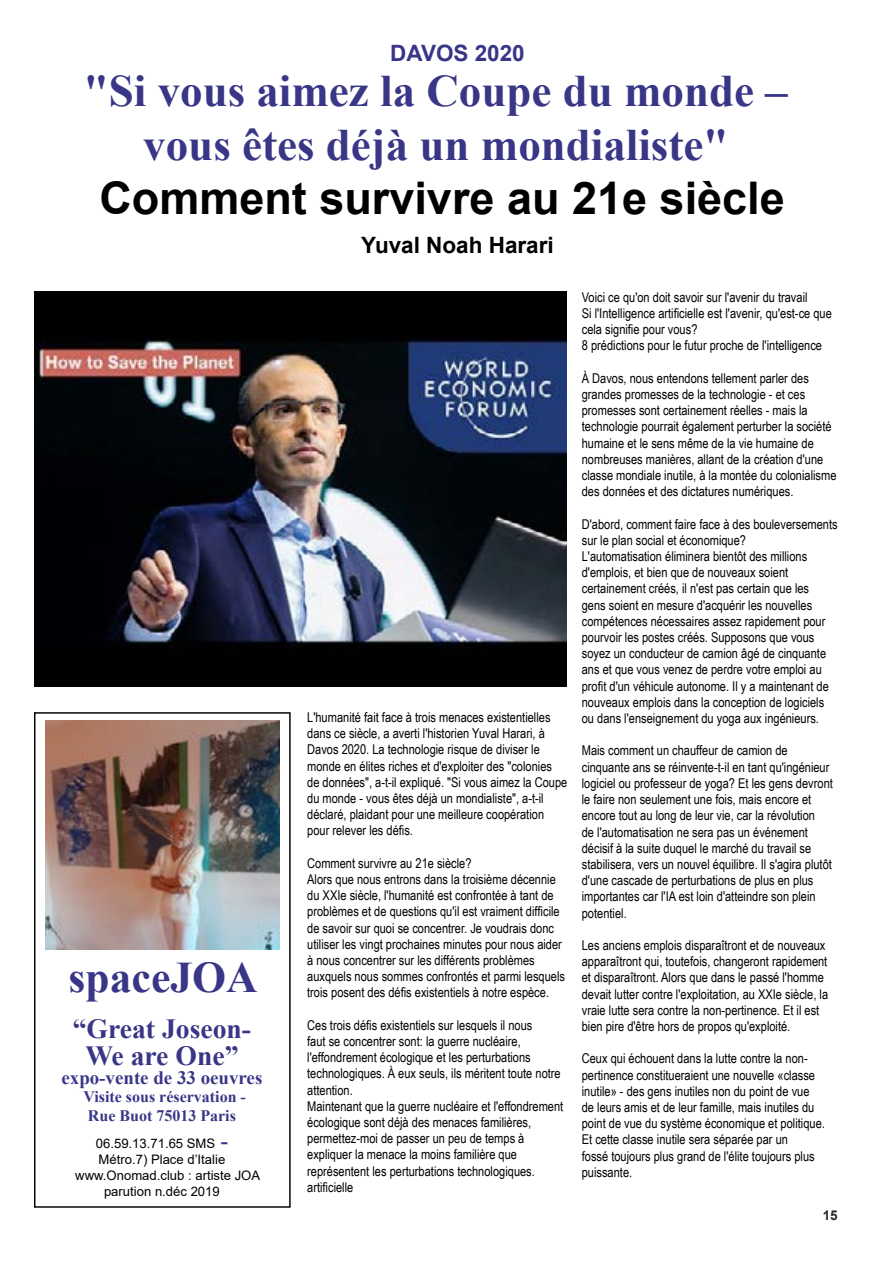
<style>
.page{position:relative;width:893px;height:1263px;background:#fff}
.page>*{position:absolute;margin:0;border:0;box-sizing:border-box;transform-origin:0 0}
.t1{font:700 45px/54px "Times New Roman";color:#393687;text-align:center}
.t2{font:700 45px "Arial";color:#000}
.t3{font:700 43.65px "Times New Roman";color:#393687}
.t4{font:700 27.6px/27px "Times New Roman";color:#393687;text-align:center}
.t5{font:700 22.5px "Arial";color:#000}
.t6{font:700 22.5px "Arial";color:#393687}
.t7{font:700 18.9px "Times New Roman";color:#393687}
.t8{font:700 16.05px/18.9px "Times New Roman";color:#393687}
.t9{font:13.5px/16.2px "Arial Narrow";color:#000}
.t10{font:700 13.5px "Arial";color:#292929}
.t11{font:13.05px "Arial";color:#000}
.s1{font-family:"Times New Roman";font-weight:700;font-size:21.9px;color:#393687}
</style>
<div class="page">
<div style="left:34px;top:712px;width:257px;height:496px;border:1px solid #000"></div>
<img style="left:34px;top:291px;width:533px;height:395px">
<img style="left:45px;top:720px;width:235px;height:229px">
<h3 class="t6" style="left:390px;top:37px;width:136px">DAVOS 2020</h3>
<h1 class="t1" style="left:84px;top:63px;width:705px">"Si vous aimez la Coupe du monde – vous êtes déjà un mondialiste"</h1>
<h1 class="t2" style="left:99px;top:166px;width:687px">Comment survivre au 21e siècle</h1>
<h3 class="t5" style="left:361px;top:229px;width:194px">Yuval Noah Harari</h3>
<h2 class="t3" style="left:69px;top:945px;width:191px">spaceJOA</h2>
<h3 class="t4" style="left:73px;top:1014px;width:180px">“Great Joseon-<br>We are One”</h3>
<h3 class="t7" style="left:61px;top:1063px;width:202px">expo-vente de 33 oeuvres</h3>
<p class="t8" style="left:83px;top:1087px;width:164px">Visite sous réservation -<br>Rue Buot 75013 Paris</p>
<p class="t11" style="left:96px;top:1134px;width:134px">06.59.13.71.65 SMS <span class="s1">-</span></p>
<p class="t11" style="left:99px;top:1150px;width:128px">Métro.7) Place d’Italie</p>
<p class="t11" style="left:75px;top:1166px;width:186px">www.Onomad.club : artiste JOA</p>
<p class="t11" style="left:104px;top:1182px;width:117px">parution n.déc 2019</p>
<p class="t9" style="left:307px;top:709px;width:262px">L'humanité fait face à trois menaces existentielles dans ce siècle, a averti l'historien Yuval Harari, à Davos 2020. La technologie risque de diviser le monde en élites riches et d'exploiter des "colonies de données", a-t-il expliqué. "Si vous aimez la Coupe du monde - vous êtes déjà un mondialiste", a-t-il déclaré, plaidant pour une meilleure coopération pour relever les défis.</p>
<p class="t9" style="left:307px;top:854px;width:259px">Comment survivre au 21e siècle?<br>Alors que nous entrons dans la troisième décennie du XXIe siècle, l'humanité est confrontée à tant de problèmes et de questions qu'il est vraiment difficile de savoir sur quoi se concentrer. Je voudrais donc utiliser les vingt prochaines minutes pour nous aider à nous concentrer sur les différents problèmes auxquels nous sommes confrontés et parmi lesquels trois posent des défis existentiels à notre espèce.</p>
<p class="t9" style="left:307px;top:1016px;width:258px">Ces trois défis existentiels sur lesquels il nous<br>faut se concentrer sont: la guerre nucléaire, l'effondrement écologique et les perturbations technologiques. À eux seuls, ils méritent toute notre attention.<br>Maintenant que la guerre nucléaire et l'effondrement écologique sont déjà des menaces familières, permettez-moi de passer un peu de temps à expliquer la menace la moins familière que représentent les perturbations technologiques. artificielle</p>
<p class="t9" style="left:582px;top:288px;width:252px">Voici ce qu'on doit savoir sur l'avenir du travail<br>Si l'Intelligence artificielle est l'avenir, qu'est-ce que cela signifie pour vous?<br>8 prédictions pour le futur proche de l'intelligence</p>
<p class="t9" style="left:582px;top:369px;width:256px">À Davos, nous entendons tellement parler des grandes promesses de la technologie - et ces promesses sont certainement réelles - mais la technologie pourrait également perturber la société humaine et le sens même de la vie humaine de nombreuses manières, allant de la création d'une classe mondiale inutile, à la montée du colonialisme des données et des dictatures numériques.</p>
<p class="t9" style="left:582px;top:515px;width:257px">D'abord, comment faire face à des bouleversements sur le plan social et économique?<br>L'automatisation éliminera bientôt des millions d'emplois, et bien que de nouveaux soient certainement créés, il n'est pas certain que les<br>gens soient en mesure d'acquérir les nouvelles compétences nécessaires assez rapidement pour pourvoir les postes créés. Supposons que vous soyez un conducteur de camion âgé de cinquante ans et que vous venez de perdre votre emploi au profit d'un véhicule autonome. Il y a maintenant de nouveaux emplois dans la conception de logiciels ou dans l'enseignement du yoga aux ingénieurs.</p>
<p class="t9" style="left:582px;top:742px;width:253px">Mais comment un chauffeur de camion de cinquante ans se réinvente-t-il en tant qu'ingénieur logiciel ou professeur de yoga? Et les gens devront le faire non seulement une fois, mais encore et encore tout au long de leur vie, car la révolution<br>de l'automatisation ne sera pas un événement décisif à la suite duquel le marché du travail se stabilisera, vers un nouvel équilibre. Il s'agira plutôt d'une cascade de perturbations de plus en plus importantes car l'IA est loin d'atteindre son plein potentiel.</p>
<p class="t9" style="left:582px;top:936px;width:248px">Les anciens emplois disparaîtront et de nouveaux apparaîtront qui, toutefois, changeront rapidement et disparaîtront. Alors que dans le passé l'homme devait lutter contre l'exploitation, au XXIe siècle, la vraie lutte sera contre la non-pertinence. Et il est bien pire d'être hors de propos qu'exploité.</p>
<p class="t9" style="left:582px;top:1050px;width:245px">Ceux qui échouent dans la lutte contre la non&shy;pertinence constitueraient une nouvelle «classe inutile» - des gens inutiles non du point de vue de leurs amis et de leur famille, mais inutiles du point de vue du système économique et politique.<br>Et cette classe inutile sera séparée par un<br>fossé toujours plus grand de l'élite toujours plus puissante.</p>
<p class="t10" style="left:823px;top:1205px;width:17px">15</p>
</div>
